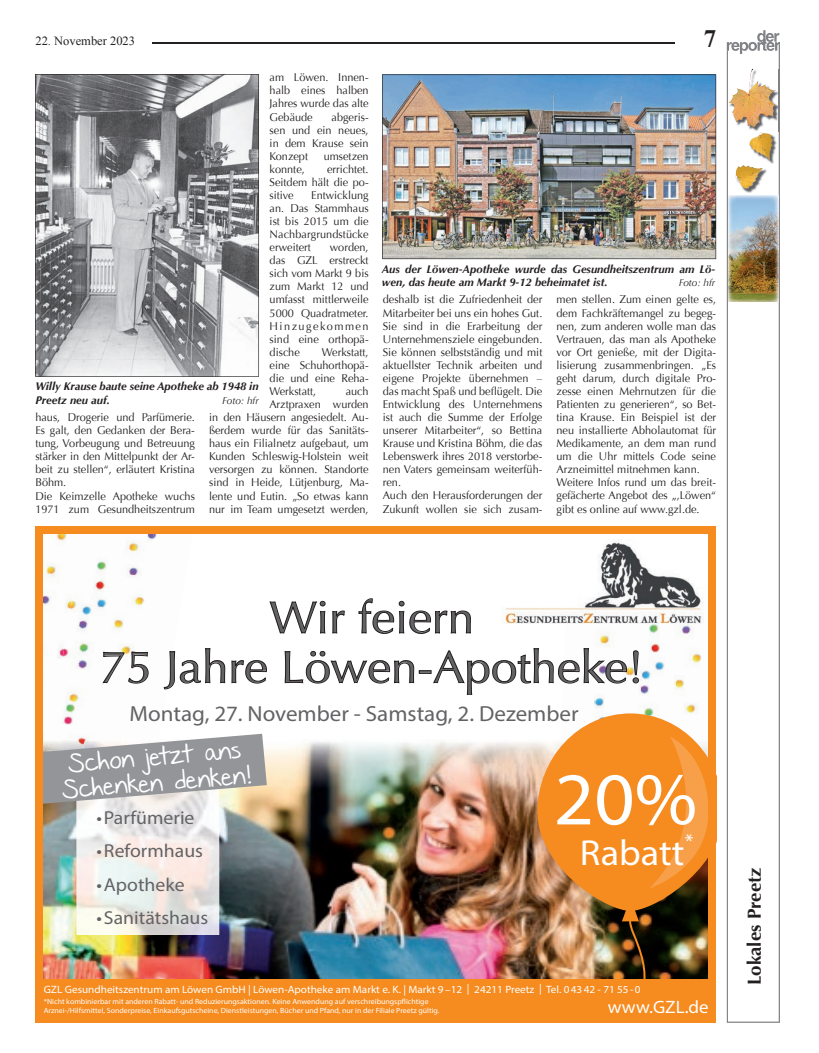
<style>
.page{position:relative;width:819px;height:1053px;background:#fff}
.page>*{position:absolute;margin:0;border:0;box-sizing:border-box;transform-origin:0 0}
.t1{font:74.88px "Myriad Pro";color:#fff;scale:1.05 1}
.t2{font:45px/49.6px "Optima LT Std";color:#636366;text-align:center;scale:1.05 1}
.t3{font:36.25px "Myriad Pro";color:#fff;scale:1.05 1}
.t4{font:700 25px "Times New Roman";color:#231f20}
.t5{font:21.88px "Myriad Pro";color:#636366;scale:1.05 1}
.t6{font:21.25px/25.5px "Nothing You Could Say";color:#fff;text-align:center;scale:1.05 1}
.t7{font:18.75px "Myriad Pro";color:#636366;scale:1.05 1}
.t8{font:700 18.75px "Optima";color:#231f20}
.t9{font:17.88px "Myriad Pro";color:#fff;scale:1.05 1}
.t10{font:12.5px "Times New Roman";color:#231f20}
.t11{font:11.25px/13px "Optima";color:#231f20;text-align:justify}
.t12{font:italic 700 11.25px/13px "Optima";color:#231f20}
.t13{font:10.62px "Myriad Pro";color:#fff;scale:1.05 1}
.t14{font:italic 10px "Optima";color:#231f20}
.t15{font:7.5px/9px "Myriad Pro";color:#fff;scale:1.05 1}
</style>
<div class="page">
<hr style="left:152px;top:43px;width:523px;height:1px;background:#231f20">
<img style="left:594px;top:634px;width:16px;height:73px">
<img style="left:639px;top:624px;width:60px;height:89px">
<img style="left:699px;top:618px;width:5px;height:44px">
<img style="left:43px;top:533px;width:6px;height:72px">
<img style="left:49px;top:533px;width:36px;height:192px">
<img style="left:85px;top:533px;width:35px;height:151px">
<img style="left:120px;top:533px;width:36px;height:151px">
<img style="left:156px;top:533px;width:36px;height:157px">
<img style="left:43px;top:741px;width:494px;height:238px">
<svg style="left:269px;top:600px;width:57px;height:33px"></svg>
<svg style="left:332px;top:610px;width:13px;height:23px"></svg>
<svg style="left:358px;top:598px;width:113px;height:36px"></svg>
<svg style="left:103px;top:651px;width:46px;height:32px"></svg>
<svg style="left:164px;top:648px;width:61px;height:41px"></svg>
<svg style="left:231px;top:660px;width:36px;height:23px"></svg>
<svg style="left:284px;top:648px;width:355px;height:47px"></svg>
<img style="left:537px;top:713px;width:171px;height:266px">
<svg style="left:649px;top:736px;width:59px;height:152px;background:#ef8e2e"></svg>
<img style="left:77px;top:803px;width:142px;height:131px">
<svg style="left:43px;top:733px;width:224px;height:70px;background:#acacac"></svg>
<div style="left:35px;top:526px;width:8px;height:496px;background:#f68b1f"></div>
<div style="left:35px;top:526px;width:681px;height:7px;background:#f68b1f"></div>
<div style="left:708px;top:526px;width:8px;height:496px;background:#f68b1f"></div>
<div style="left:35px;top:979px;width:681px;height:43px;background:#f68b1f"></div>
<img style="left:503px;top:540px;width:200px;height:84px">
<svg style="left:35px;top:74px;width:224px;height:303px;background:#9b9c9e"></svg>
<svg style="left:726px;top:54px;width:53px;height:968px"></svg>
<svg style="left:726px;top:30px;width:54px;height:24px"></svg>
<img style="left:728px;top:196px;width:50px;height:106px">
<img style="left:729px;top:70px;width:50px;height:61px">
<img style="left:728px;top:69px;width:48px;height:58px">
<img style="left:750px;top:133px;width:27px;height:31px">
<img style="left:749px;top:132px;width:24px;height:28px">
<img style="left:736px;top:166px;width:30px;height:27px">
<img style="left:735px;top:165px;width:27px;height:24px">
<img style="left:382px;top:74px;width:334px;height:185px">
<p class="t10" style="left:35px;top:32px;width:101px">22. November 2023</p>
<p class="t4" style="left:703px;top:21px;width:14px">7</p>
<p class="t11" style="left:269px;top:71px;width:100px">am Löwen. Innen&shy;halb eines halben Jahres wurde das alte Gebäude</p>
<p class="t11" style="left:269px;top:110px;width:100px;text-indent:62px">abgeris&shy;sen und ein neues, in dem Krause sein Konzept</p>
<p class="t11" style="left:324px;top:149px;width:46px">umsetzen</p>
<p class="t11" style="left:269px;top:163px;width:100px;text-indent:57px">errichtet.<br>Seitdem hält die po&shy;sitive</p>
<p class="t11" style="left:269px;top:163px;width:37px">konnte,</p>
<p class="t11" style="left:269px;top:189px;width:100px;text-indent:42px">Entwicklung an. Das Stammhaus ist bis 2015 um die Nachbargrundstücke erweitert</p>
<p class="t11" style="left:269px;top:241px;width:100px;text-indent:60px">worden, das GZL erstreckt sich vom Markt 9 bis zum Markt 12 und umfasst mittlerweile 5000 Quadratmeter.<br>Hinzugekommen sind eine orthopä&shy;dische</p>
<p class="t11" style="left:269px;top:345px;width:101px;text-indent:52px">Werkstatt, eine Schuhorthopä&shy;die und eine Reha-Werkstatt,</p>
<p class="t12" style="left:35px;top:380px;width:225px">Willy Krause baute seine Apotheke ab 1948 in<br>Preetz neu auf.</p>
<p class="t11" style="left:209px;top:385px;width:161px;text-align:right">auch<br>Arztpraxen wurden<br>in den Häusern angesiedelt. Au&shy;ßerdem wurde für das Sanitäts&shy;haus ein Filialnetz aufgebaut, um<br>Kunden Schleswig-Holstein weit versorgen zu können. Standorte sind in Heide, Lütjenburg, Ma&shy;lente und Eutin. „So etwas kann nur im Team umgesetzt werden,</p>
<p class="t14" style="left:222px;top:394px;width:38px">Foto: hfr</p>
<p class="t11" style="left:35px;top:411px;width:161px;text-align:left">haus, Drogerie und Parfümerie.<br>Es galt, den Gedanken der Bera&shy;tung, Vorbeugung und Betreuung stärker in den Mittelpunkt der Ar&shy;beit zu stellen“, erläutert Kristina<br>Böhm.<br>Die Keimzelle Apotheke wuchs<br>1971 zum Gesundheitszentrum</p>
<p class="t12" style="left:382px;top:263px;width:335px">Aus der Löwen-Apotheke wurde das Gesundheitszentrum am Lö&shy;wen, das heute am Markt 9-12 beheimatet ist.</p>
<p class="t14" style="left:678px;top:277px;width:38px">Foto: hfr</p>
<p class="t11" style="left:383px;top:293px;width:161px;text-align:left">deshalb ist die Zufriedenheit der<br>Mitarbeiter bei uns ein hohes Gut.<br>Sie sind in die Erarbeitung der<br>Unternehmensziele eingebunden.<br>Sie können selbstständig und mit aktuellster Technik arbeiten und eigene Projekte übernehmen – das macht Spaß und beflügelt. Die<br>Entwicklung des Unternehmens ist auch die Summe der Erfolge unserer Mitarbeiter“, so Bettina<br>Krause und Kristina Böhm, die das<br>Lebenswerk ihres 2018 verstorbe&shy;nen Vaters gemeinsam weiterfüh&shy;ren.<br>Auch den Herausforderungen der<br>Zukunft wollen sie sich zusam-</p>
<p class="t11" style="left:556px;top:293px;width:161px;text-align:left">men stellen. Zum einen gelte es, dem Fachkräftemangel zu begeg&shy;nen, zum anderen wolle man das<br>Vertrauen, das man als Apotheke vor Ort genieße, mit der Digita&shy;lisierung zusammenbringen. „Es geht darum, durch digitale Pro&shy;zesse einen Mehrnutzen für die<br>Patienten zu generieren“, so Bet&shy;tina Krause. Ein Beispiel ist der neu installierte Abholautomat für<br>Medikamente, an dem man rund um die Uhr mittels Code seine<br>Arzneimittel mitnehmen kann.<br>Weitere Infos rund um das breit&shy;gefächerte Angebot des „‚Löwen“ gibt es online auf www.gzl.de.</p>
<p class="t2" style="left:100px;top:593px;width:519px">Wir feiern<br>75 Jahre Löwen-Apotheke!</p>
<p class="t5" style="left:129px;top:700px;width:429px">Montag, 27. November - Samstag, 2. Dezember</p>
<p class="t6" style="left:59px;top:753px;width:182px;rotate:-5deg">Schon jetzt ans<br>Schenken denken!</p>
<p class="t7" style="left:96px;top:806px;width:95px">•Parfümerie</p>
<p class="t7" style="left:96px;top:839px;width:103px">•Reformhaus</p>
<p class="t7" style="left:96px;top:872px;width:85px">•Apotheke</p>
<p class="t7" style="left:96px;top:906px;width:108px">•Sanitätshaus</p>
<p class="t1" style="left:553px;top:753px;width:138px">20%</p>
<p class="t3" style="left:579px;top:830px;width:110px">Rabatt<sup>*</sup></p>
<p class="t13" style="left:44px;top:982px;width:570px">GZL Gesundheitszentrum am Löwen GmbH | Löwen-Apotheke am Markt e. K. | Markt 9–12 | 24211 Preetz | Tel. 04342 - 71 55-0</p>
<p class="t15" style="left:44px;top:996px;width:378px">*Nicht kombinierbar mit anderen Rabatt- und Reduzierungsaktionen. Keine Anwendung auf verschreibungspflichtige<br>Arznei-/Hilfsmittel, Sonderpreise, Einkaufsgutscheine, Dienstleistungen, Bücher und Pfand, nur in der Filiale Preetz gültig.</p>
<p class="t9" style="left:607px;top:995px;width:97px">www.GZL.de</p>
<p class="t8" style="left:743px;top:985px;width:119px;rotate:-90deg">Lokales Preetz</p>
</div>
